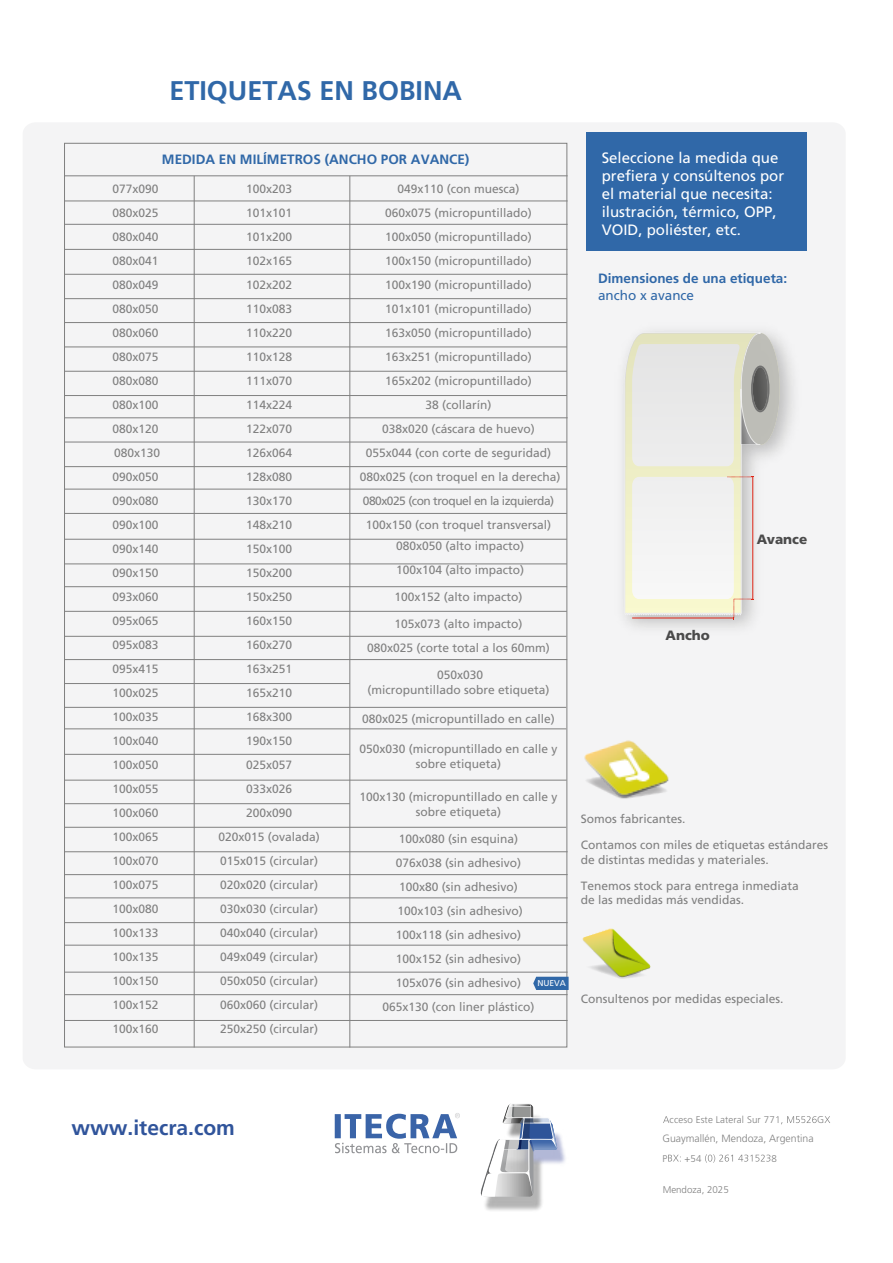
<style>
.page{position:relative;width:893px;height:1263px;background:#fff}
.page>*{position:absolute;margin:0;border:0;box-sizing:border-box;transform-origin:0 0}
.t1{font:27px "Frutiger LT 65 Bd";color:#3068a8}
.t2{font:21px "Frutiger LT 65 Bd";color:#30549b}
.t3{font:15px/18px "Frutiger LT 55 Rm";color:#fff}
.t4{font:13.5px "Frutiger LT 65 Bd";color:#3068a8}
.t5{font:13.5px "Frutiger LT 55 Rm";color:#3068a8}
.t6{font:13.5px "Frutiger LT 75 Blk";color:#4b4b4b}
.t7{font:12px/24px "Frutiger LT 55 Rm";color:#808080;text-align:center}
.t8{font:10.5px "Frutiger LT 45 Lt";color:#808080}
.t9{font:9.75px "Frutiger LT 45 Lt";letter-spacing:.01em;color:#808080}
.t10{font:8.4px "Frutiger LT 55 Rm";color:#fff}
</style>
<div class="page">
<div style="left:23px;top:123px;width:822px;height:946px;background:#f4f4f5"></div>
<svg style="left:663px;top:1116px;width:6px;height:7px"></svg>
<svg style="left:776px;top:1116px;width:41px;height:8px"></svg>
<svg style="left:824px;top:1116px;width:6px;height:7px"></svg>
<svg style="left:668px;top:1155px;width:13px;height:6px"></svg>
<svg style="left:705px;top:1154px;width:65px;height:9px"></svg>
<img style="left:572px;top:725px;width:110px;height:92px">
<img style="left:581px;top:910px;width:69px;height:69px">
<div style="left:586px;top:133px;width:221px;height:118px;background:#3068a8"></div>
<img style="left:607px;top:316px;width:203px;height:329px">
<div style="left:741px;top:333px;width:39px;height:112px;background:#bebeb8;border-radius:50%"></div>
<svg style="left:625px;top:333px;width:144px;height:286px"></svg>
<svg style="left:335px;top:1113px;width:125px;height:40px"></svg>
<img style="left:557px;top:1133px;width:9px;height:31px">
<img style="left:485px;top:1197px;width:57px;height:14px">
<svg style="left:480px;top:1104px;width:77px;height:93px"></svg>
<hr style="left:349px;top:176px;width:1px;height:871px;background:#808080">
<hr style="left:65px;top:851px;width:503px;height:1px;background:#808080">
<hr style="left:65px;top:827px;width:501px;height:1px;background:#808080">
<hr style="left:65px;top:780px;width:502px;height:1px;background:#808080">
<hr style="left:65px;top:754px;width:285px;height:1px;background:#808080">
<hr style="left:65px;top:728px;width:501px;height:1px;background:#808080">
<hr style="left:65px;top:683px;width:285px;height:1px;background:#808080">
<hr style="left:65px;top:636px;width:501px;height:1px;background:#808080">
<hr style="left:65px;top:586px;width:502px;height:1px;background:#808080">
<hr style="left:65px;top:539px;width:502px;height:1px;background:#808080">
<hr style="left:65px;top:513px;width:502px;height:1px;background:#808080">
<hr style="left:65px;top:489px;width:502px;height:1px;background:#808080">
<hr style="left:65px;top:466px;width:502px;height:1px;background:#808080">
<hr style="left:65px;top:371px;width:502px;height:1px;background:#808080">
<hr style="left:65px;top:347px;width:502px;height:1px;background:#808080">
<hr style="left:65px;top:322px;width:502px;height:1px;background:#808080">
<hr style="left:65px;top:298px;width:502px;height:1px;background:#808080">
<hr style="left:65px;top:274px;width:503px;height:1px;background:#808080">
<hr style="left:65px;top:249px;width:503px;height:1px;background:#808080">
<hr style="left:65px;top:224px;width:503px;height:1px;background:#808080">
<hr style="left:65px;top:201px;width:503px;height:1px;background:#808080">
<hr style="left:65px;top:175px;width:503px;height:1px;background:#808080">
<hr style="left:194px;top:176px;width:1px;height:871px;background:#808080">
<hr style="left:65px;top:395px;width:502px;height:1px;background:#808080">
<hr style="left:65px;top:442px;width:502px;height:1px;background:#808080">
<hr style="left:65px;top:563px;width:502px;height:1px;background:#808080">
<hr style="left:65px;top:611px;width:502px;height:1px;background:#808080">
<hr style="left:65px;top:659px;width:502px;height:1px;background:#808080">
<hr style="left:65px;top:803px;width:285px;height:1px;background:#808080">
<hr style="left:65px;top:417px;width:503px;height:1px;background:#808080">
<hr style="left:65px;top:707px;width:501px;height:1px;background:#808080">
<hr style="left:65px;top:874px;width:503px;height:1px;background:#808080">
<hr style="left:65px;top:897px;width:503px;height:1px;background:#808080">
<hr style="left:65px;top:922px;width:503px;height:1px;background:#808080">
<hr style="left:65px;top:945px;width:503px;height:1px;background:#808080">
<hr style="left:65px;top:972px;width:503px;height:1px;background:#808080">
<hr style="left:65px;top:994px;width:503px;height:1px;background:#808080">
<hr style="left:65px;top:1020px;width:503px;height:1px;background:#808080">
<svg style="left:533px;top:977px;width:36px;height:13px"></svg>
<h1 class="t1" style="left:169px;top:75px;width:294px">ETIQUETAS EN BOBINA</h1>
<p class="t4" style="left:162px;top:151px;width:309px">MEDIDA EN MILÍMETROS (ANCHO POR AVANCE)</p>
<p class="t7" style="left:112px;top:177px;width:49px;text-align:left">077x090<br>080x025<br>080x040<br>080x041<br>080x049<br>080x050<br>080x060<br>080x075<br>080x080<br>080x100<br>080x120<br>080x130<br>090x050<br>090x080<br>090x100<br>090x140<br>090x150<br>093x060<br>095x065<br>095x083<br>095x415<br>100x025<br>100x035<br>100x040<br>100x050<br>100x055<br>100x060<br>100x065<br>100x070<br>100x075<br>100x080<br>100x133<br>100x135<br>100x150<br>100x152<br>100x160</p>
<p class="t7" style="left:218px;top:177px;width:103px">100x203<br>101x101<br>101x200<br>102x165<br>102x202<br>110x083<br>110x220<br>110x128<br>111x070<br>114x224<br>122x070<br>126x064<br>128x080<br>130x170<br>148x210<br>150x100<br>150x200<br>150x250<br>160x150<br>160x270<br>163x251<br>165x210<br>168x300<br>190x150<br>025x057<br>033x026<br>200x090<br>020x015 (ovalada)<br>015x015 (circular)<br>020x020 (circular)<br>030x030 (circular)<br>040x040 (circular)<br>049x049 (circular)<br>050x050 (circular)<br>060x060 (circular)<br>250x250 (circular)</p>
<p class="t7" style="left:360px;top:177px;width:202px">049x110 (con muesca)<br>060x075 (micropuntillado)<br>100x050 (micropuntillado)<br>100x150 (micropuntillado)<br>100x190 (micropuntillado)<br>101x101 (micropuntillado)<br>163x050 (micropuntillado)<br>163x251 (micropuntillado)<br>165x202 (micropuntillado)<br>38 (collarín)<br>038x020 (cáscara de huevo)<br>055x044 (con corte de seguridad)<br>080x025 (con troquel en la derecha)<br>080x025 (con troquel en la izquierda)<br>100x150 (con troquel transversal)</p>
<p class="t7" style="left:396px;top:534px;width:130px;text-align:left">080x050 (alto impacto)<br>100x104 (alto impacto)</p>
<p class="t7" style="left:394px;top:585px;width:130px">100x152 (alto impacto)</p>
<p class="t7" style="left:367px;top:612px;width:184px">105x073 (alto impacto)<br>080x025 (corte total a los 60mm)</p>
<p class="t7" style="left:368px;top:667px;width:184px;line-height:15px">050x030<br>(micropuntillado sobre etiqueta)</p>
<p class="t7" style="left:362px;top:706px;width:194px">080x025 (micropuntillado en calle)</p>
<p class="t7" style="left:359px;top:741px;width:200px;line-height:15px">050x030 (micropuntillado en calle y sobre etiqueta)</p>
<p class="t7" style="left:359px;top:789px;width:200px;line-height:15px">100x130 (micropuntillado en calle y sobre etiqueta)</p>
<p class="t7" style="left:382px;top:826px;width:154px">100x080 (sin esquina)<br>076x038 (sin adhesivo)<br>100x80 (sin adhesivo)<br>100x103 (sin adhesivo)<br>100x118 (sin adhesivo)<br>100x152 (sin adhesivo)<br>105x076 (sin adhesivo)<br>065x130 (con liner plástico)</p>
<p class="t10" style="left:537px;top:978px;width:30px">NUEVA</p>
<p class="t3" style="left:602px;top:148px;width:184px">Seleccione la medida que prefiera y consúltenos por el material que necesita: ilustración, térmico, OPP,<br>VOID, poliéster, etc.</p>
<p class="t4" style="left:598px;top:271px;width:191px">Dimensiones de una etiqueta:</p>
<p class="t5" style="left:598px;top:287px;width:98px">ancho x avance</p>
<p class="t6" style="left:665px;top:627px;width:46px">Ancho</p>
<p class="t6" style="left:757px;top:531px;width:52px">Avance</p>
<p class="t7" style="left:581px;top:807px;width:106px">Somos fabricantes.</p>
<p class="t7" style="left:581px;top:838px;width:249px;line-height:14.4px;text-align:left">Contamos con miles de etiquetas estándares de distintas medidas y materiales.</p>
<p class="t7" style="left:581px;top:879px;width:220px;line-height:14.4px;text-align:left">Tenemos stock para entrega inmediata de las medidas más vendidas.</p>
<p class="t7" style="left:581px;top:987px;width:204px">Consultenos por medidas especiales.</p>
<h2 class="t2" style="left:72px;top:1116px;width:165px">www.itecra.com</h2>
<p class="t9" style="left:670px;top:1114px;width:107px">cceso Este Lateral Sur 77</p>
<p class="t9" style="left:817px;top:1114px;width:9px">G</p>
<p class="t8" style="left:662px;top:1132px;width:153px">Guaymallén, Mendoza, Argentina</p>
<p class="t9" style="left:662px;top:1152px;width:6px">P</p>
<p class="t9" style="left:685px;top:1152px;width:18px">+54</p>
<p class="t9" style="left:771px;top:1152px;width:7px">8</p>
<p class="t9" style="left:663px;top:1184px;width:68px">Mendoza, 2025</p>
</div>
